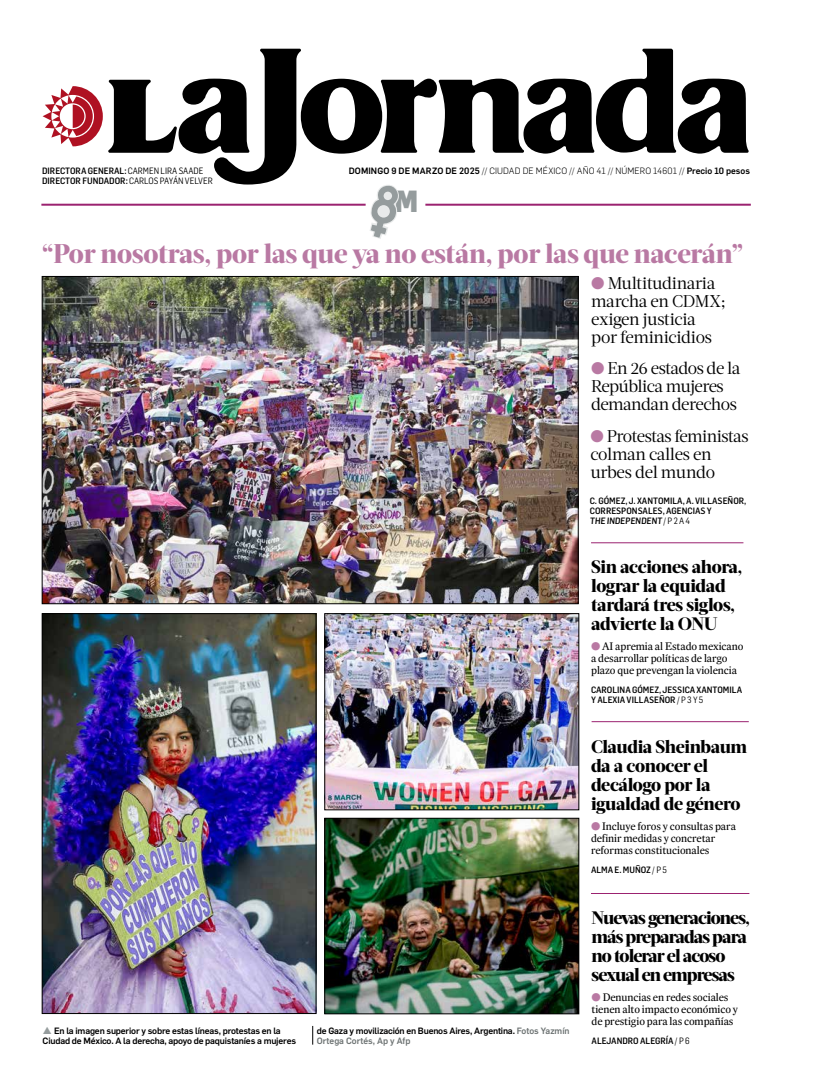
<style>
.page{position:relative;width:822px;height:1089px;background:#fff}
.page>*{position:absolute;margin:0;border:0;box-sizing:border-box;transform-origin:0 0}
.t1{font:900 30px "Flama Semicond";color:#959c9d}
.t2{font:800 27px "Acta Headline";letter-spacing:-.01em;color:#b979a3}
.t3{font:800 18px/19px "Acta Headline";letter-spacing:-.025em;color:#000}
.t4{font:800 18px/19px "Acta Headline";letter-spacing:-.05em;color:#000}
.t5{font:17px/18px "Acta Deck";letter-spacing:-.03em;color:#000}
.t6{font:11px/12px "Expresso Tx";letter-spacing:-.01em;color:#000}
.t7{font:500 9px/10px "Flama Semicond";color:#000}
.t8{font:500 9px/10px "Flama";letter-spacing:-.02em;color:#000;text-align:center}
.t9{font:300 9px "Flama";letter-spacing:.01em;color:#000}
.s1{font-weight:400}
.s2{font-weight:500}
.s3{color:#b979a3}
.s4{color:#6d7373}
</style>
<div class="page">
<img style="left:44px;top:616px;width:270px;height:396px">
<div style="left:42px;top:614px;width:274px;height:400px;border:1px solid #000"></div>
<svg style="left:43px;top:49px;width:706px;height:190px"></svg>
<img style="left:44px;top:278px;width:532px;height:324px">
<hr style="left:591px;top:893px;width:158px;height:1px;background:#9b2270">
<hr style="left:592px;top:721px;width:157px;height:1px;background:#9b2270">
<hr style="left:41px;top:204px;width:325px;height:2px;background:#9b2270">
<hr style="left:425px;top:204px;width:326px;height:2px;background:#9b2270">
<img style="left:327px;top:616px;width:250px;height:192px">
<hr style="left:591px;top:542px;width:152px;height:1px;background:#9b2270">
<img style="left:327px;top:820px;width:250px;height:192px">
<div style="left:325px;top:818px;width:254px;height:196px;border:1px solid #000"></div>
<svg style="left:313px;top:1026px;width:1px;height:19px"></svg>
<p class="t7" style="left:42px;top:166px;width:163px">DIRECTORA GENERAL: <span class="s1">CARMEN LIRA SAADE</span></p>
<p class="t9" style="left:349px;top:164px;width:403px"><span class="s2">Domingo 9 de marzo de 2025</span> // CIUDAD DE MÉXICO // AÑO 41 // NÚM ERO 14601 // <span class="s2">Precio 10 pesos</span></p>
<p class="t7" style="left:42px;top:176px;width:172px">DIRECTOR FUNDADOR: <span class="s1">CARLOS PAYÁN VELVER</span></p>
<h1 class="t1" style="left:395px;top:180px;width:25px">M</h1>
<h2 class="t2" style="left:41px;top:237px;width:704px">“Por nosotras, por las que ya no están, por las que nacerán”</h2>
<h3 class="t5" style="left:591px;top:275px;width:136px"><span class="s3">●</span> Multitudinaria marcha en CDMX; exigen justicia por feminicidios</h3>
<h3 class="t5" style="left:591px;top:359px;width:151px"><span class="s3">●</span> En 26 estados de la<br>República mujeres demandan derechos</h3>
<h3 class="t5" style="left:590px;top:427px;width:160px"><span class="s3">●</span> Protestas feministas colman calles en urbes del mundo</h3>
<p class="t7" style="left:590px;top:496px;width:158px">C. GÓMEZ, J. XANTOMILA, A. VILLASEÑOR,<br>CORRESPONSALES, AGENCIAS Y<br>THE INDEPENDENT <span class="s1">/ P 2 A 4</span></p>
<h3 class="t3" style="left:591px;top:557px;width:153px">Sin acciones ahora, lograr la equidad tardará tres siglos, advierte la ONU</h3>
<p class="t6" style="left:591px;top:640px;width:154px"><span class="s3">●</span> AI apremia al Estado mexicano a desarrollar políticas de largo plazo que prevengan la violencia</p>
<p class="t7" style="left:591px;top:685px;width:153px">CAROLINA GÓMEZ, JESSICA XANTOMILA<br>Y ALEXIA VILLASEÑOR <span class="s1">/ P 3 Y 5</span></p>
<p class="t8" style="left:43px;top:1025px;width:255px">En la imagen superior y sobre estas líneas, protestas en la<br>Ciudad de México. A la derecha, apoyo de paquistaníes a mujeres</p>
<p class="t8" style="left:317px;top:1025px;width:254px;text-align:left">de Gaza y movilización en Buenos Aires, Argentina. <span class="s4">Fotos Yazmín<br>Ortega Cortés, Ap y Afp</span></p>
<h3 class="t3" style="left:591px;top:737px;width:158px">Claudia Sheinbaum da a conocer el decálogo por la igualdad de género</h3>
<p class="t6" style="left:591px;top:820px;width:147px"><span class="s3">●</span> Incluye foros y consultas para definir medidas y concretar reformas constitucionales</p>
<p class="t7" style="left:591px;top:865px;width:78px">ALMA E. MUÑOZ <span class="s1">/ P 5</span></p>
<h3 class="t4" style="left:592px;top:908px;width:160px">Nuevas generaciones, más preparadas para no tolerar el acoso sexual en empresas</h3>
<p class="t6" style="left:592px;top:991px;width:148px"><span class="s3">●</span> Denuncias en redes sociales tienen alto impacto económico y de prestigio para las compañías</p>
<p class="t7" style="left:592px;top:1035px;width:100px">ALEJANDRO ALEGRÍA <span class="s1">/ P 6</span></p>
</div>
